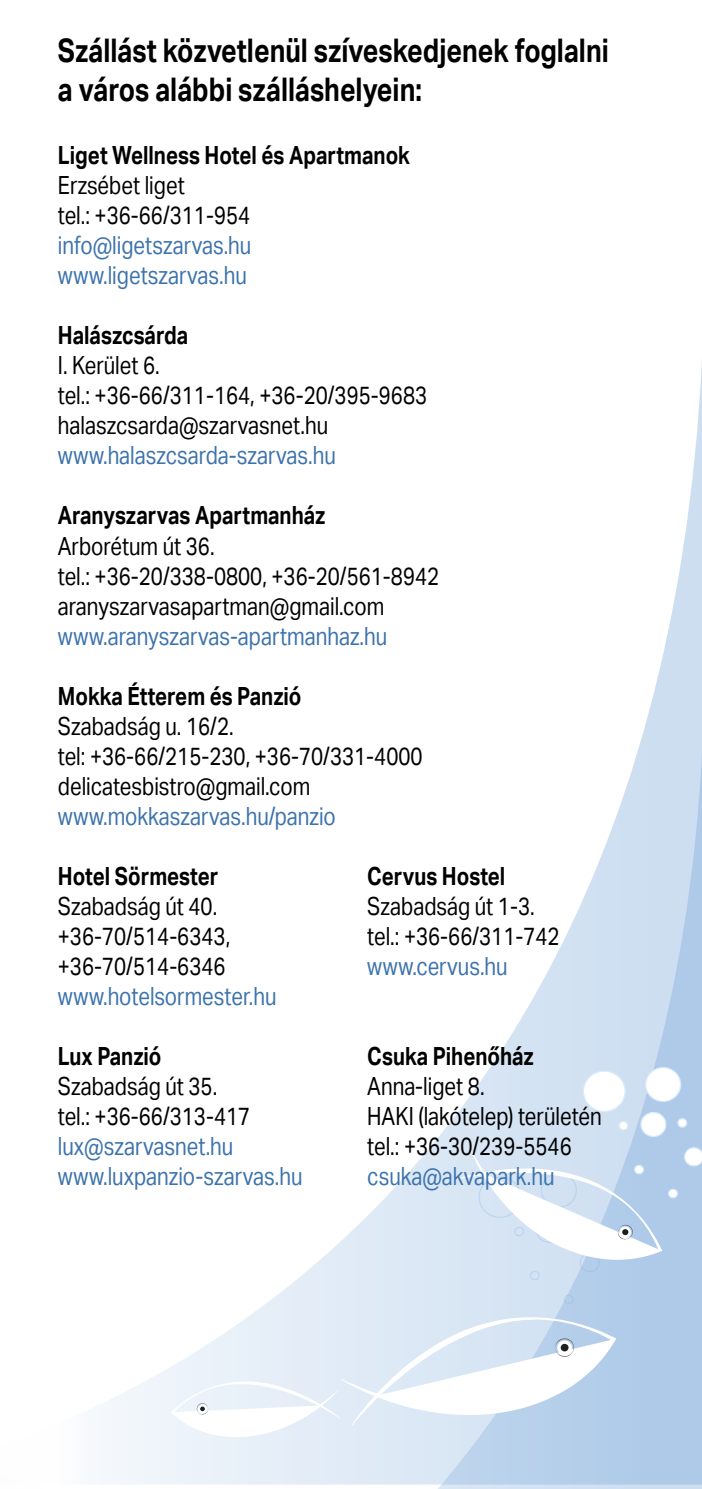
<style>
.page{position:relative;width:702px;height:1489px;background:#fff}
.page>*{position:absolute;margin:0;border:0;box-sizing:border-box;transform-origin:0 0}
.t1{font:700 32.5px/39px "Aktiv Grotesk";color:#000;scale:.82 1}
.t2{font:25px/30px "Aktiv Grotesk";color:#000;scale:.82 1}
.t3{font:25px/30px "Aktiv Grotesk";color:#3d73ac;scale:.82 1}
.t4{font:700 25px "Aktiv Grotesk";color:#000;scale:.82 1}
</style>
<div class="page">
<svg style="left:663px;top:361px;width:39px;height:291px"></svg>
<svg style="left:101px;top:652px;width:601px;height:836px"></svg>
<svg style="left:171px;top:1316px;width:445px;height:151px"></svg>
<svg style="left:639px;top:1110px;width:28px;height:28px"></svg>
<svg style="left:643px;top:1065px;width:40px;height:38px"></svg>
<svg style="left:676px;top:1116px;width:11px;height:12px"></svg>
<svg style="left:580px;top:1068px;width:48px;height:63px"></svg>
<svg style="left:453px;top:1145px;width:249px;height:140px"></svg>
<h1 class="t1" style="left:58px;top:31px;width:673px">Szállást közvetlenül szíveskedjenek foglalni a város alábbi szálláshelyein:</h1>
<p class="t4" style="left:58px;top:141px;width:431px">Liget Wellness Hotel és Apartmanok</p>
<p class="t2" style="left:58px;top:171px;width:236px">Erzsébet liget<br>tel.: +36-66/311-954</p>
<p class="t3" style="left:58px;top:231px;width:237px">info@ligetszarvas.hu www.ligetszarvas.hu</p>
<p class="t4" style="left:58px;top:321px;width:160px">Halászcsárda</p>
<p class="t2" style="left:58px;top:351px;width:452px">I. Kerület 6.<br>tel.: +36-66/311-164, +36-20/395-9683 halaszcsarda@szarvasnet.hu</p>
<p class="t3" style="left:58px;top:441px;width:340px">www.halaszcsarda-szarvas.hu</p>
<p class="t4" style="left:58px;top:501px;width:328px">Aranyszarvas Apartmanház</p>
<p class="t2" style="left:58px;top:531px;width:466px">Arborétum út 36.<br>tel.: +36-20/338-0800, +36-20/561-8942 aranyszarvasapartman@gmail.com</p>
<p class="t3" style="left:58px;top:621px;width:403px">www.aranyszarvas-apartmanhaz.hu</p>
<p class="t4" style="left:58px;top:681px;width:298px">Mokka Étterem és Panzió</p>
<p class="t2" style="left:58px;top:711px;width:446px">Szabadság u. 16/2.<br>tel: +36-66/215-230, +36-70/331-4000 delicatesbistro@gmail.com</p>
<p class="t3" style="left:58px;top:801px;width:340px">www.mokkaszarvas.hu/panzio</p>
<p class="t4" style="left:58px;top:861px;width:197px">Hotel Sörmester</p>
<p class="t2" style="left:58px;top:891px;width:212px">Szabadság út 40. +36-70/514-6343, +36-70/514-6346</p>
<p class="t3" style="left:58px;top:981px;width:268px">www.hotelsormester.hu</p>
<p class="t4" style="left:367px;top:861px;width:170px">Cervus Hostel</p>
<p class="t2" style="left:367px;top:891px;width:236px">Szabadság út 1-3. tel.: +36-66/311-742</p>
<p class="t3" style="left:367px;top:951px;width:173px">www.cervus.hu</p>
<p class="t4" style="left:58px;top:1041px;width:128px">Lux Panzió</p>
<p class="t2" style="left:58px;top:1071px;width:236px">Szabadság út 35. tel.: +36-66/313-417</p>
<p class="t3" style="left:58px;top:1131px;width:300px">lux@szarvasnet.hu www.luxpanzio-szarvas.hu</p>
<p class="t4" style="left:367px;top:1041px;width:205px">Csuka Pihenőház</p>
<p class="t2" style="left:367px;top:1071px;width:287px">Anna-liget 8.<br>HAKI (lakótelep) területén tel.: +36-30/239-5546</p>
<p class="t3" style="left:367px;top:1161px;width:230px">csuka@akvapark.hu</p>
</div>
